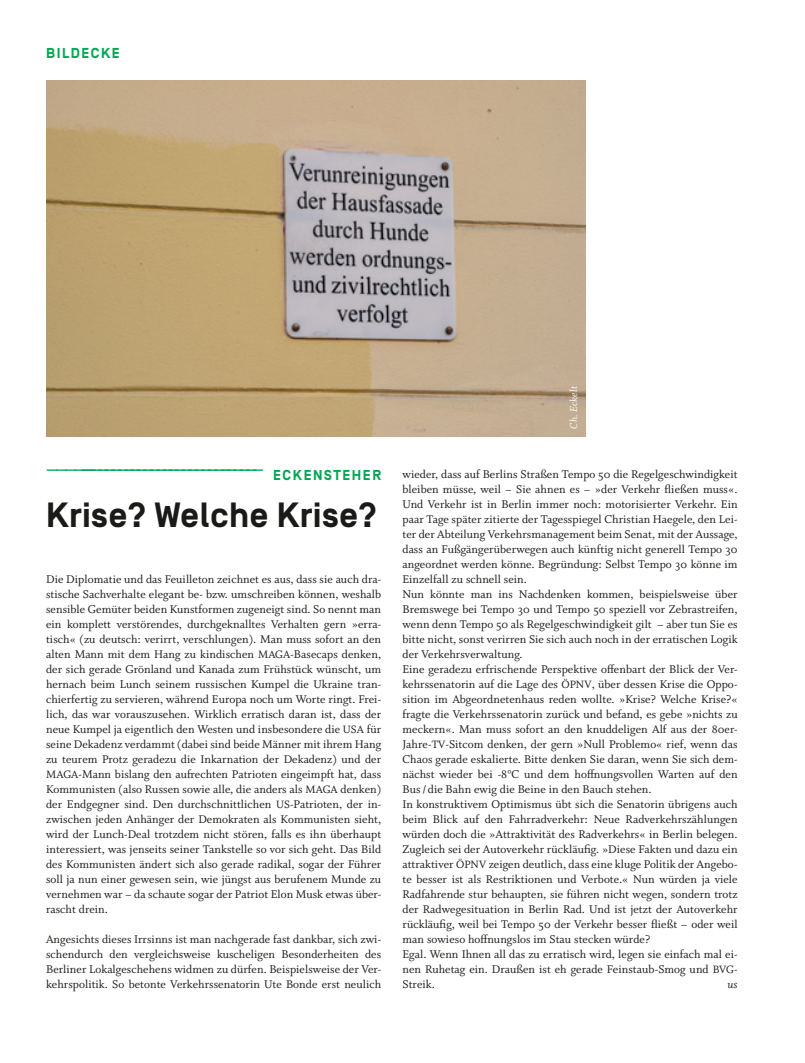
<style>
.page{position:relative;width:805px;height:1063px;background:#fff}
.page>*{position:absolute;margin:0;border:0;box-sizing:border-box;transform-origin:0 0}
.t1{font:700 35px "Simplon Norm";letter-spacing:.01em;color:#1a1a18}
.t2{font:500 14.38px "Simplon Norm";color:#00a753}
.t3{font:700 14.38px "Simplon Norm";letter-spacing:.11em;color:#00a753}
.t4{font:12.5px/15px "Whitman";letter-spacing:.005em;color:#1a1a18;text-align:justify}
.t5{font:italic 12.5px "Whitman";color:#1a1a18}
.t6{font:italic 11.25px "Whitman";letter-spacing:.01em;color:#fff}
.s1{font-weight:700}
.s2{font-size:11.88px}
</style>
<div class="page">
<img style="left:46px;top:80px;width:539px;height:357px">
<p class="t3" style="left:46px;top:45px;width:75px">BILDECKE</p>
<p class="t2" style="left:46px;top:463px;width:336px">— — — ————————————————————————————— <span class="s1">E C K E N S T E H E R</span></p>
<h1 class="t1" style="left:46px;top:496px;width:332px">Krise? Welche Krise?</h1>
<p class="t4" style="left:46px;top:572px;width:336px">Die Diplomatie und das Feuilleton zeichnet es aus, dass sie auch dra&shy;stische Sachverhalte elegant be- bzw. umschreiben können, weshalb sensible Gemüter beiden Kunstformen zugeneigt sind. So nennt man ein komplett verstörendes, durchgeknalltes Verhalten gern »erra&shy;tisch« (zu deutsch: verirrt, verschlungen). Man muss sofort an den alten Mann mit dem Hang zu kindischen <span class="s2">MAGA</span>-Basecaps denken, der sich gerade Grönland und Kanada zum Frühstück wünscht, um hernach beim Lunch seinem russischen Kumpel die Ukraine tran&shy;chierfertig zu servieren, während Europa noch um Worte ringt. Frei&shy;lich, das war vorauszusehen. Wirklich erratisch daran ist, dass der neue Kumpel ja eigentlich den Westen und insbesondere die <span class="s2">USA</span> für seine Dekadenz verdammt (dabei sind beide Männer mit ihrem Hang zu teurem Protz geradezu die Inkarnation der Dekadenz) und der <span class="s2">MAGA</span>-Mann bislang den aufrechten Patrioten eingeimpft hat, dass Kommunisten (also Russen sowie alle, die anders als <span class="s2">MAGA</span> denken) der Endgegner sind. Den durchschnittlichen <span class="s2">US</span>-Patrioten, der in&shy;zwischen jeden Anhänger der Demokraten als Kommunisten sieht, wird der Lunch-Deal trotzdem nicht stören, falls es ihn überhaupt interessiert, was jenseits seiner Tankstelle so vor sich geht. Das Bild des Kommunisten ändert sich also gerade radikal, sogar der Führer soll ja nun einer gewesen sein, wie jüngst aus berufenem Munde zu vernehmen war – da schaute sogar der Patriot Elon Musk etwas über&shy;rascht drein.</p>
<p class="t4" style="left:46px;top:932px;width:336px">Angesichts dieses Irrsinns ist man nachgerade fast dankbar, sich zwi&shy;schendurch den vergleichsweise kuscheligen Besonderheiten des Berliner Lokalgeschehens widmen zu dürfen. Beispielsweise der Ver&shy;kehrspolitik. So betonte Verkehrssenatorin Ute Bonde erst neulich</p>
<p class="t6" style="left:567px;top:429px;width:44px;rotate:-90deg">Ch. Eckelt</p>
<p class="t4" style="left:402px;top:467px;width:336px;text-align:left">wieder, dass auf Berlins Straßen Tempo 50 die Regelgeschwindigkeit bleiben müsse, weil – Sie ahnen es – »der Verkehr fließen muss«.<br>Und Verkehr ist in Berlin immer noch: motorisierter Verkehr. Ein paar Tage später zitierte der Tagesspiegel Christian Haegele, den Lei&shy;ter der Abteilung Verkehrsmanagement beim Senat, mit der Aussage, dass an Fußgängerüberwegen auch künftig nicht generell Tempo 30 angeordnet werden könne. Begründung: Selbst Tempo 30 könne im Einzelfall zu schnell sein.<br>Nun könnte man ins Nachdenken kommen, beispielsweise über Bremswege bei Tempo 30 und Tempo 50 speziell vor Zebrastreifen, wenn denn Tempo 50 als Regelgeschwindigkeit gilt – aber tun Sie es bitte nicht, sonst verirren Sie sich auch noch in der erratischen Logik der Verkehrsverwaltung.<br>Eine geradezu erfrischende Perspektive offenbart der Blick der Ver&shy;kehrssenatorin auf die Lage des <span class="s2">ÖPNV</span>, über dessen Krise die Oppo&shy;sition im Abgeordnetenhaus reden wollte. »Krise? Welche Krise?« fragte die Verkehrssenatorin zurück und befand, es gebe »nichts zu meckern«. Man muss sofort an den knuddeligen Alf aus der 80er-Jahre-<span class="s2">TV</span>-Sitcom denken, der gern »Null Problemo« rief, wenn das Chaos gerade eskalierte. Bitte denken Sie daran, wenn Sie sich dem&shy;nächst wieder bei -8°C und dem hoffnungsvollen Warten auf den Bus /die Bahn ewig die Beine in den Bauch stehen.<br>In konstruktivem Optimismus übt sich die Senatorin übrigens auch beim Blick auf den Fahrradverkehr: Neue Radverkehrszählungen würden doch die »Attraktivität des Radverkehrs« in Berlin belegen.<br>Zugleich sei der Autoverkehr rückläufig. »Diese Fakten und dazu ein attraktiver <span class="s2">ÖPNV</span> zeigen deutlich, dass eine kluge Politik der Angebo&shy;te besser ist als Restriktionen und Verbote.« Nun würden ja viele Radfahrende stur behaupten, sie führen nicht wegen, sondern trotz der Radwegesituation in Berlin Rad. Und ist jetzt der Autoverkehr rückläufig, weil bei Tempo 50 der Verkehr besser fließt – oder weil man sowieso hoffnungslos im Stau stecken würde?<br>Egal. Wenn Ihnen all das zu erratisch wird, legen sie einfach mal ei&shy;nen Ruhetag ein. Draußen ist eh gerade Feinstaub-Smog und <span class="s2">BVG</span>-Streik.</p>
<p class="t5" style="left:727px;top:977px;width:12px">us</p>
</div>
